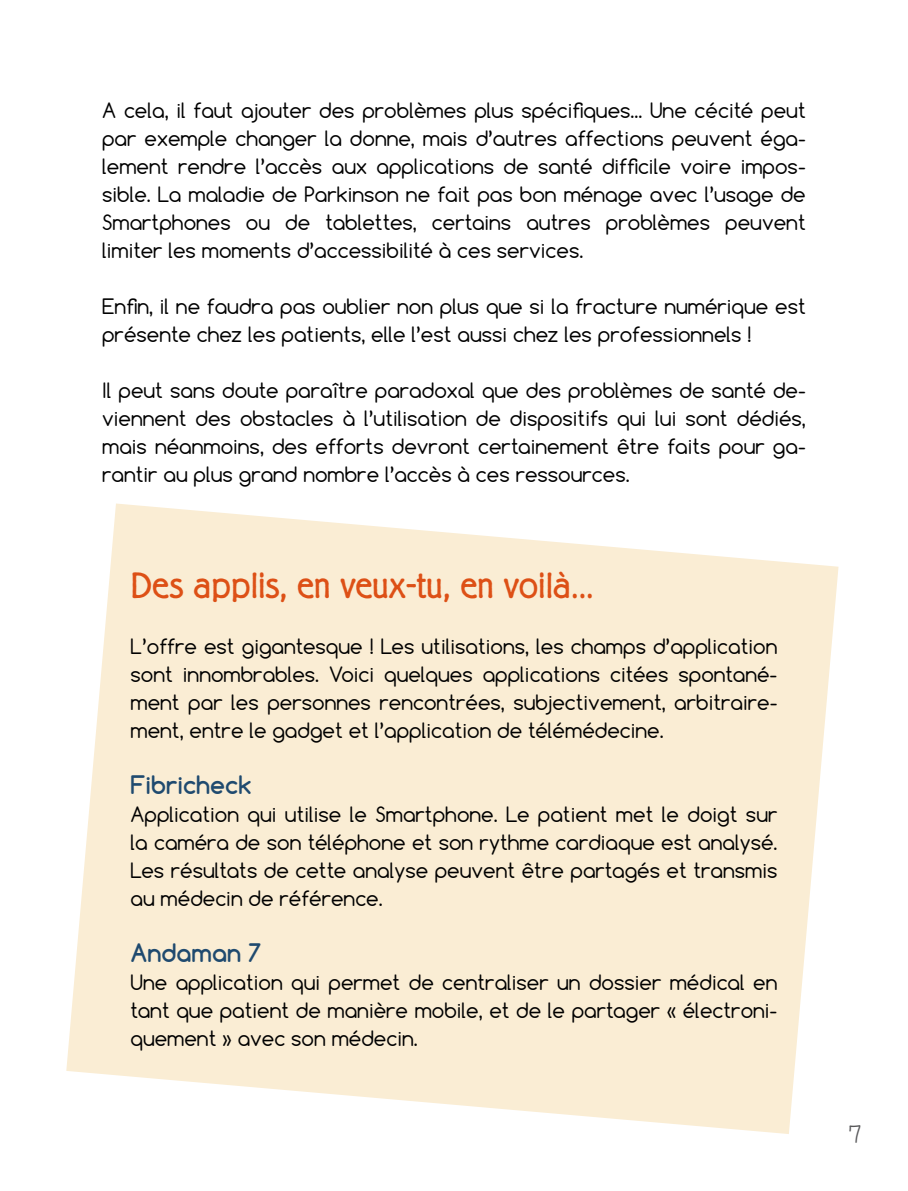
<style>
.page{position:relative;width:908px;height:1191px;background:#fff}
.page>*{position:absolute;margin:0;border:0;box-sizing:border-box;transform-origin:0 0}
.t1{font:300 36px "Berliner Grotesk";color:#dd5016}
.t2{font:700 24px "Comfortaa";color:#1f4a6f}
.t3{font:24px "Anjelika Rose";color:#58585a}
.t4{font:20px/28px "Comfortaa";color:#000;text-align:justify}
</style>
<div class="page">
<svg style="left:66px;top:503px;width:772px;height:631px;fill:#faedd4"></svg>
<p class="t4" style="left:102px;top:96px;width:704px">A cela, il faut ajouter des problèmes plus spécifiques... Une cécité peut par exemple changer la donne, mais d’autres affections peuvent éga&shy;lement rendre l’accès aux applications de santé difficile voire impos&shy;sible. La maladie de Parkinson ne fait pas bon ménage avec l’usage de Smartphones ou de tablettes, certains autres problèmes peuvent limiter les moments d’accessibilité à ces services.</p>
<p class="t4" style="left:102px;top:292px;width:705px">Enfin, il ne faudra pas oublier non plus que si la fracture numérique est présente chez les patients, elle l’est aussi chez les professionnels !</p>
<p class="t4" style="left:102px;top:376px;width:705px">Il peut sans doute paraître paradoxal que des problèmes de santé de&shy;viennent des obstacles à l’utilisation de dispositifs qui lui sont dédiés, mais néanmoins, des efforts devront certainement être faits pour ga&shy;rantir au plus grand nombre l’accès à ces ressources.</p>
<h1 class="t1" style="left:130px;top:565px;width:464px">Des applis, en veux-tu, en voilà...</h1>
<p class="t4" style="left:130px;top:632px;width:648px">L’offre est gigantesque ! Les utilisations, les champs d’application sont innombrables. Voici quelques applications citées spontané&shy;ment par les personnes rencontrées, subjectivement, arbitraire&shy;ment, entre le gadget et l’application de télémédecine.</p>
<p class="t2" style="left:130px;top:769px;width:122px">Fibricheck</p>
<p class="t4" style="left:130px;top:800px;width:648px">Application qui utilise le Smartphone. Le patient met le doigt sur la caméra de son téléphone et son rythme cardiaque est analysé.<br>Les résultats de cette analyse peuvent être partagés et transmis au médecin de référence.</p>
<p class="t2" style="left:130px;top:937px;width:132px">Andaman 7</p>
<p class="t4" style="left:130px;top:968px;width:648px">Une application qui permet de centraliser un dossier médical en tant que patient de manière mobile, et de le partager « électroni&shy;quement » avec son médecin.</p>
<p class="t3" style="left:848px;top:1120px;width:14px">7</p>
</div>
